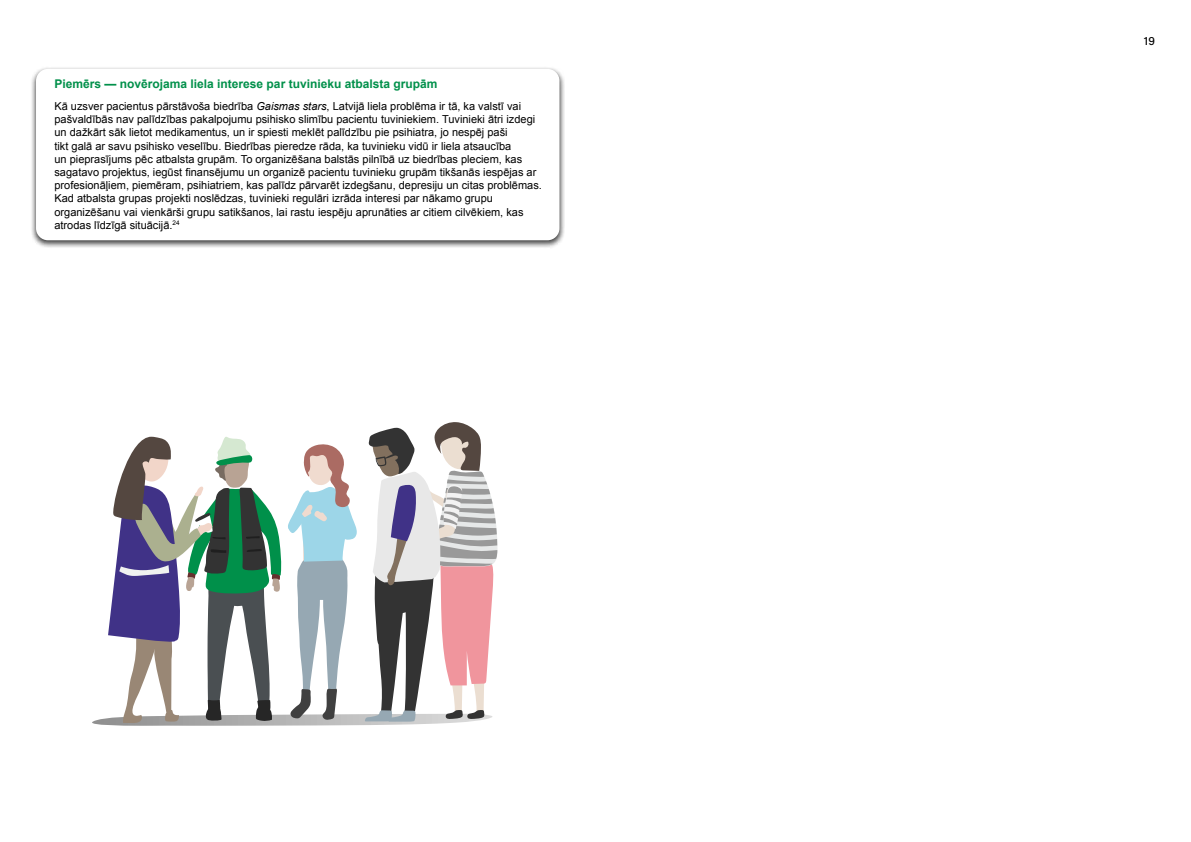
<style>
.page{position:relative;width:1191px;height:842px;background:#fff}
.page>*{position:absolute;margin:0;border:0;box-sizing:border-box;transform-origin:0 0}
.t1{font:700 12px "Arial";color:#00904a}
.t2{font:12px "Acumin Variable Concept";color:#000}
.t3{font:11px/13.2px "Arial";color:#000}
.s1{font-style:italic}
</style>
<div class="page">
<img style="left:92px;top:718px;width:265px;height:8px">
<svg style="left:108px;top:422px;width:389px;height:303px"></svg>
<div style="left:31px;top:66px;width:534px;height:182px;background:#000;opacity:.75"></div>
<div style="left:36px;top:69px;width:523px;height:171px;background:#fff;border-radius:12px"></div>
<p class="t1" style="left:54px;top:76px;width:384px">Piemērs — novērojama liela interese par tuvinieku atbalsta grupām</p>
<p class="t3" style="left:54px;top:100px;width:489px">Kā uzsver pacientus pārstāvoša biedrība <span class="s1">Gaismas stars</span>, Latvijā liela problēma ir tā, ka valstī vai pašvaldībās nav palīdzības pakalpojumu psihisko slimību pacientu tuviniekiem. Tuvinieki ātri izdegi un dažkārt sāk lietot medikamentus, un ir spiesti meklēt palīdzību pie psihiatra, jo nespēj paši<br>tikt galā ar savu psihisko veselību. Biedrības pieredze rāda, ka tuvinieku vidū ir liela atsaucība<br>un pieprasījums pēc atbalsta grupām. To organizēšana balstās pilnībā uz biedrības pleciem, kas sagatavo projektus, iegūst finansējumu un organizē pacientu tuvinieku grupām tikšanās iespējas ar profesionāļiem, piemēram, psihiatriem, kas palīdz pārvarēt izdegšanu, depresiju un citas problēmas.<br>Kad atbalsta grupas projekti noslēdzas, tuvinieki regulāri izrāda interesi par nākamo grupu organizēšanu vai vienkārši grupu satikšanos, lai rastu iespēju aprunāties ar citiem cilvēkiem, kas atrodas līdzīgā situācijā.<sup>24</sup></p>
<p class="t2" style="left:1144px;top:32px;width:13px">19</p>
</div>
